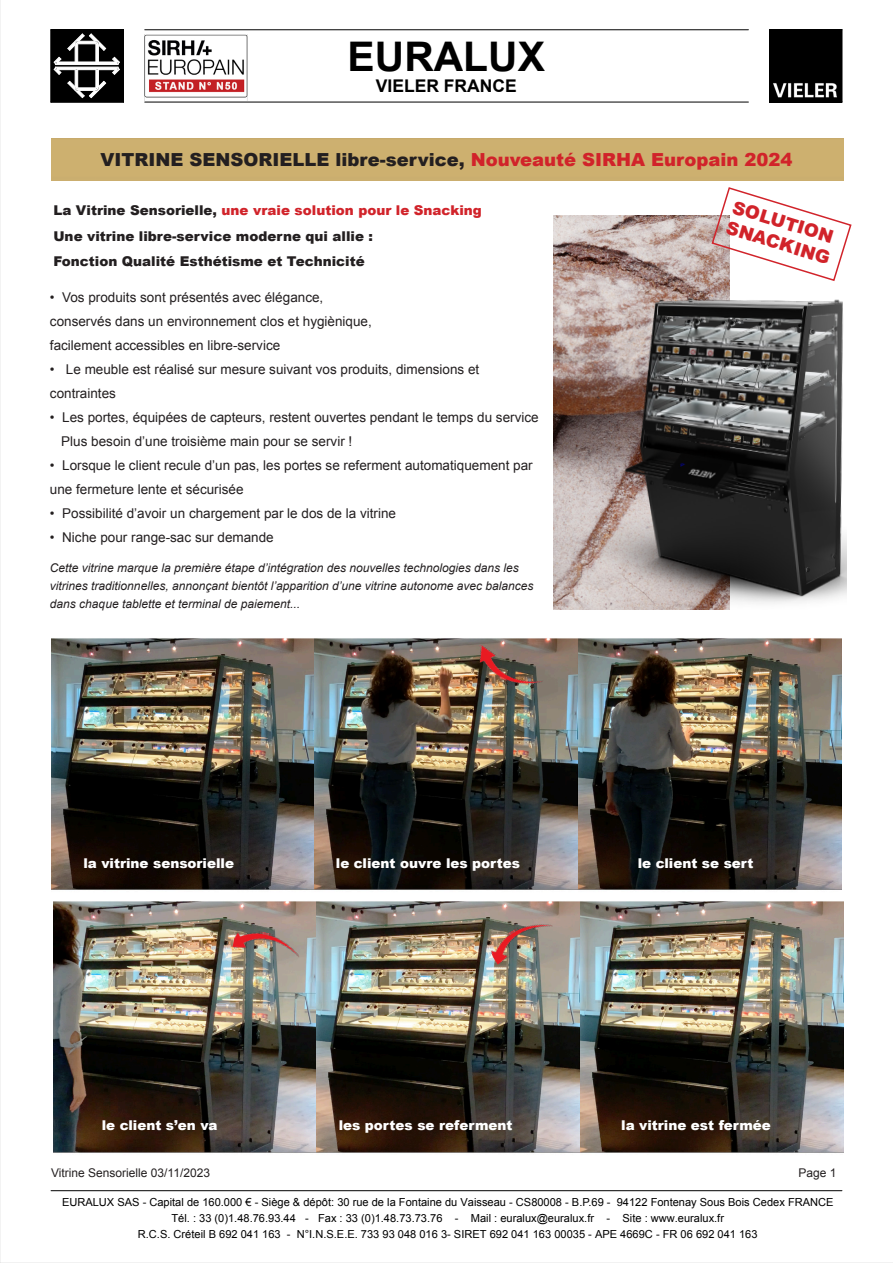
<style>
.page{position:relative;width:893px;height:1263px;background:#fff}
.page>*{position:absolute;margin:0;border:0;box-sizing:border-box;transform-origin:0 0}
.t1{font:700 40.8px "Arial";color:#000}
.t2{font:900 18px "Arial";color:#231f20}
.t3{font:900 18px "Arial";color:#d1232a}
.t4{font:700 17.55px "Arial";color:#000}
.t5{font:13.5px/24px "Arial";color:#231f20}
.t6{font:900 13.5px "Arial";color:#fff}
.t7{font:900 13.5px "Arial";color:#231f20}
.t8{font:900 13.5px "Arial";color:#d1232a}
.t9{font:italic 12px/18px "Arial";color:#231f20}
.t10{font:12px "Arial";color:#231f20}
.t11{font:11.1px/15.9px "Arial";color:#000;text-align:center}
.s1{color:#d1232a}
.s2{color:#231f20}
</style>
<div class="page">
<img style="left:770px;top:30px;width:72px;height:72px">
<hr style="left:770px;top:102px;width:72px;height:1px;background:#000">
<hr style="left:842px;top:30px;width:1px;height:72px;background:#000">
<hr style="left:770px;top:29px;width:72px;height:1px;background:#000">
<hr style="left:769px;top:30px;width:1px;height:72px;background:#000">
<div style="left:51px;top:30px;width:72px;height:72px;background:#000"></div>
<hr style="left:51px;top:102px;width:72px;height:1px;background:#000">
<hr style="left:123px;top:30px;width:1px;height:72px;background:#000">
<svg style="left:53px;top:33px;width:67px;height:66px"></svg>
<hr style="left:51px;top:1190px;width:791px;height:1px;background:#000">
<hr style="left:145px;top:102px;width:603px;height:1px;background:#000">
<hr style="left:145px;top:30px;width:603px;height:1px;background:#000">
<hr style="left:0;top:1262px;width:893px;height:1px;background:#e7e7e7">
<hr style="left:0;top:0;width:1px;height:1263px;background:#e7e7e7">
<img style="left:53px;top:901px;width:790px;height:252px">
<img style="left:52px;top:638px;width:789px;height:252px">
<img style="left:470px;top:644px;width:75px;height:52px">
<img style="left:232px;top:926px;width:71px;height:35px">
<img style="left:486px;top:911px;width:69px;height:54px">
<img style="left:553px;top:216px;width:158px;height:63px">
<img style="left:553px;top:279px;width:294px;height:330px">
<svg style="left:711px;top:187px;width:141px;height:95px"></svg>
<img style="left:144px;top:34px;width:104px;height:66px">
<h1 class="t1" style="left:348px;top:30px;width:199px">EURALUX</h1>
<p class="t4" style="left:376px;top:74px;width:142px">VIELER FRANCE</p>
<p class="t2" style="left:100px;top:146px;width:694px">VITRINE SENSORIELLE libre-service, <span class="s1">Nouveauté SIRHA Europain 2024</span></p>
<p class="t8" style="left:53px;top:201px;width:430px"><span class="s2">La Vitrine Sensorielle,</span> une vraie solution pour le Snacking</p>
<p class="t7" style="left:53px;top:226px;width:321px">Une vitrine libre-service moderne qui allie :</p>
<p class="t7" style="left:53px;top:252px;width:313px">Fonction Qualité Esthétisme et Technicité</p>
<p class="t5" style="left:50px;top:285px;width:275px">• Vos produits sont présentés avec élégance,</p>
<p class="t5" style="left:50px;top:309px;width:323px">conservés dans un environnement clos et hygiènique,</p>
<p class="t5" style="left:50px;top:333px;width:232px">facilement accessibles en libre-service</p>
<p class="t5" style="left:50px;top:357px;width:431px">• Le meuble est réalisé sur mesure suivant vos produits, dimensions et contraintes</p>
<p class="t5" style="left:50px;top:405px;width:490px">• Les portes, équipées de capteurs, restent ouvertes pendant le temps du service</p>
<p class="t5" style="left:61px;top:429px;width:293px">Plus besoin d’une troisième main pour se servir !</p>
<p class="t5" style="left:50px;top:453px;width:484px">• Lorsque le client recule d’un pas, les portes se referment automatiquement par une fermeture lente et sécurisée</p>
<p class="t5" style="left:50px;top:501px;width:348px">• Possibilité d’avoir un chargement par le dos de la vitrine</p>
<p class="t5" style="left:50px;top:525px;width:225px">• Niche pour range-sac sur demande</p>
<p class="t9" style="left:50px;top:559px;width:485px">Cette vitrine marque la première étape d’intégration des nouvelles technologies dans les vitrines traditionnelles, annonçant bientôt l’apparition d’une vitrine autonome avec balances dans chaque tablette et terminal de paiement...</p>
<p class="t3" style="left:737px;top:194px;width:106px;rotate:17deg">SOLUTION</p>
<p class="t3" style="left:731px;top:215px;width:109px;rotate:17deg">SNACKING</p>
<p class="t6" style="left:83px;top:853px;width:152px">la vitrine sensorielle</p>
<p class="t6" style="left:336px;top:853px;width:186px">le client ouvre les portes</p>
<p class="t6" style="left:638px;top:853px;width:117px">le client se sert</p>
<p class="t6" style="left:102px;top:1115px;width:117px">le client s’en va</p>
<p class="t6" style="left:339px;top:1115px;width:175px">les portes se referment</p>
<p class="t6" style="left:621px;top:1115px;width:151px">la vitrine est fermée</p>
<p class="t10" style="left:51px;top:1165px;width:160px">Vitrine Sensorielle 03/11/2023</p>
<p class="t10" style="left:798px;top:1165px;width:40px">Page 1</p>
<p class="t11" style="left:62px;top:1194px;width:773px">EURALUX SAS - Capital de 160.000 € - Siège &amp; dépôt: 30 rue de la Fontaine du Vaisseau - CS80008 - B.P.69 - 94122 Fontenay Sous Bois Cedex FRANCE<br>Tél. : 33 (0)1.48.76.93.44 - Fax : 33 (0)1.48.73.73.76 - Mail : euralux@euralux.fr - Site : www.euralux.fr<br>R.C.S. Créteil B 692 041 163 - N°I.N.S.E.E. 733 93 048 016 3- SIRET 692 041 163 00035 - APE 4669C - FR 06 692 041 163</p>
</div>
